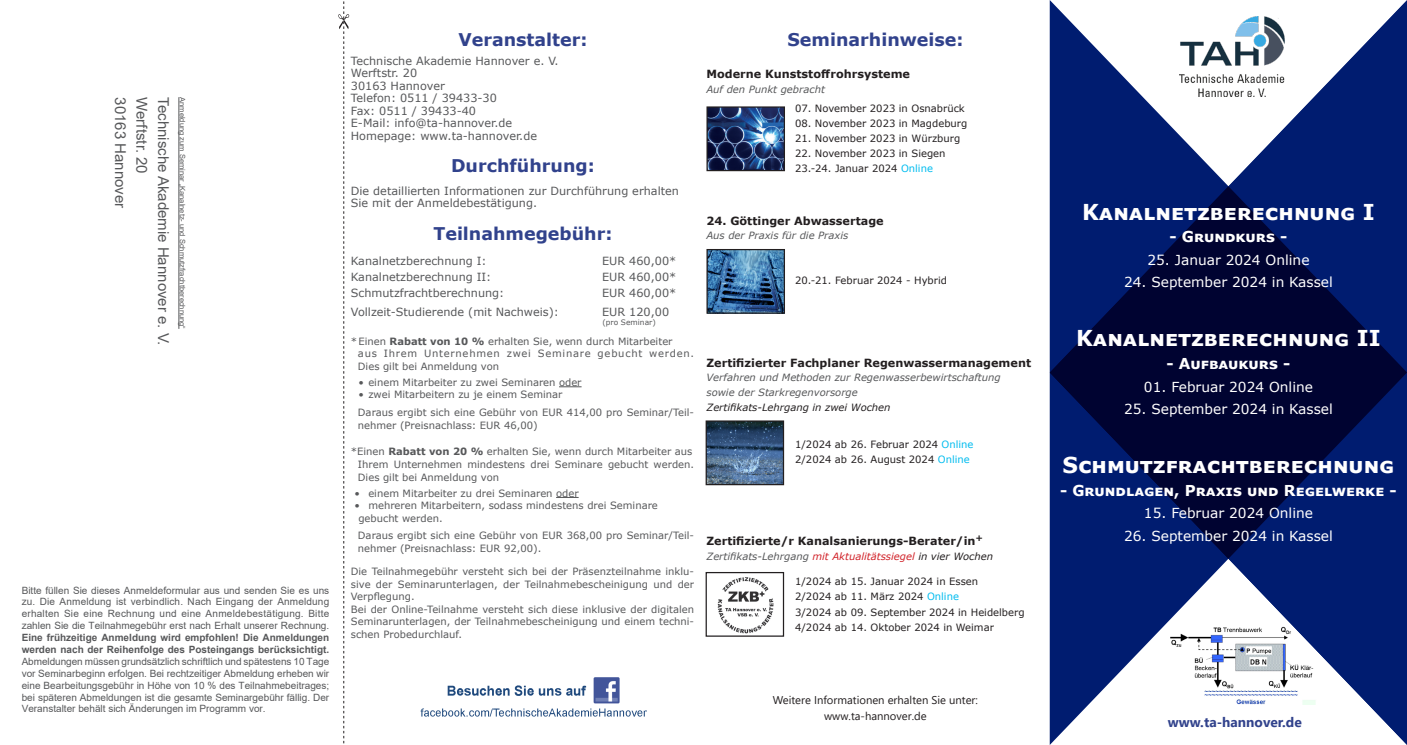
<style>
.page{position:relative;width:1407px;height:745px;background:#fff}
.page>*{position:absolute;margin:0;border:0;box-sizing:border-box;transform-origin:0 0}
.t1{font:700 21.88px "Verdana";color:#fff}
.Hängender_Einzug{font:700 17.5px "Verdana";color:#31428c}
.t2{font:700 15px "Verdana";color:#fff}
.Hängender_Einzug-2{font:15px "Arial";color:#57585a}
.t3{font:13.75px "Verdana";color:#fff}
.t4{font:700 13.75px "Segoe UI";color:#31428c}
.Hängender_Einzug-3{font:11.25px/12.5px "Verdana";color:#57585a}
.t5{font:700 11.25px "Verdana";color:#231f20}
.t6{font:11.25px "Segoe UI";color:#231f20}
.Hängender_Einzug-4{font:10px/12.5px "Verdana";color:#57585a}
.Hängender_Einzug-5{font:10px/11.9px "Arial";color:#57585a;text-align:justify}
.t7{font:10px "Verdana";color:#231f20}
.t8{font:italic 10px "Verdana";color:#57585a}
.Hängender_Einzug-6{font:10px/12.5px "Verdana";letter-spacing:.075em;color:#57585a}
.t9{font:italic 10px "Verdana";color:#231f20}
.Hängender_Einzug-7{font:7.5px "Arial";color:#57585a}
.Hängender_Einzug-8{font:7.5px "Verdana";color:#57585a}
.s1{font-weight:700}
.s2{color:#00bcef}
.s3{color:#d1232a}
.s4{color:#231f20}
</style>
<div class="page">
<svg style="left:559px;top:386px;width:22px;height:1px"></svg>
<svg style="left:556px;top:497px;width:23px;height:1px"></svg>
<img style="left:420px;top:677px;width:227px;height:40px">
<div style="left:705px;top:571px;width:79px;height:65px;border:1px solid #231f20"></div>
<img style="left:707px;top:422px;width:75px;height:61px">
<div style="left:705px;top:420px;width:79px;height:65px;border:1px solid #231f20"></div>
<img style="left:708px;top:251px;width:75px;height:60px">
<div style="left:706px;top:249px;width:79px;height:64px;border:1px solid #231f20"></div>
<img style="left:708px;top:108px;width:75px;height:61px">
<div style="left:706px;top:106px;width:79px;height:65px;border:1px solid #231f20"></div>
<img style="left:717px;top:577px;width:57px;height:56px">
<svg style="left:1050px;top:0;width:357px;height:744px;fill:#001c70"></svg>
<svg style="left:338px;top:1px;width:11px;height:743px"></svg>
<hr style="left:179px;top:97px;width:1px;height:231px;background:#57585a">
<p class="Hängender_Einzug-2" style="left:131px;top:97px;width:113px;rotate:90deg">30163 Hannover</p>
<p class="Hängender_Einzug-2" style="left:152px;top:97px;width:78px;rotate:90deg">Werftstr. 20</p>
<p class="Hängender_Einzug-2" style="left:174px;top:97px;width:249px;rotate:90deg">Technische Akademie Hannover e. V.</p>
<p class="Hängender_Einzug-7" style="left:187px;top:97px;width:233px;rotate:90deg">Anmeldung zum Seminar „Kanalnetz- und Schmutzfrachtberechnung“</p>
<p class="Hängender_Einzug-5" style="left:22px;top:583px;width:309px">Bitte füllen Sie dieses Anmeldeformular aus und senden Sie es uns zu. Die Anmeldung ist verbindlich. Nach Eingang der Anmeldung erhalten Sie eine Rechnung und eine Anmeldebestätigung. Bitte zahlen Sie die Teilnahmegebühr erst nach Erhalt unserer Rechnung.<br><span class="s1">Eine frühzeitige Anmeldung wird empfohlen! Die Anmeldungen werden nach der Reihenfolge des Posteingangs berücksichtigt.<br></span>Abmeldungen müssen grundsätzlich schriftlich und spätestens 10 Tage vor Seminarbeginn erfolgen. Bei rechtzeitiger Abmeldung erheben wir eine Bearbeitungsgebühr in Höhe von 10 % des Teilnahmebeitrages; bei späteren Abmeldungen ist die gesamte Seminargebühr fällig. Der Veranstalter behält sich Änderungen im Programm vor.</p>
<p class="Hängender_Einzug" style="left:458px;top:27px;width:131px">Veranstalter:</p>
<p class="Hängender_Einzug-3" style="left:351px;top:54px;width:209px">Technische Akademie Hannover e. V.</p>
<p class="Hängender_Einzug-3" style="left:351px;top:67px;width:68px">Werftstr. 20</p>
<p class="Hängender_Einzug-3" style="left:351px;top:79px;width:95px">30163 Hannover</p>
<p class="Hängender_Einzug-3" style="left:351px;top:92px;width:148px">Telefon: 0511 / 39433-30</p>
<p class="Hängender_Einzug-3" style="left:351px;top:104px;width:127px">Fax: 0511 / 39433-40</p>
<p class="Hängender_Einzug-3" style="left:351px;top:117px;width:163px">E-Mail: info@ta-hannover.de</p>
<p class="Hängender_Einzug-3" style="left:351px;top:129px;width:188px">Homepage: www.ta-hannover.de</p>
<p class="Hängender_Einzug" style="left:451px;top:153px;width:145px">Durchführung:</p>
<p class="Hängender_Einzug-3" style="left:351px;top:184px;width:330px">Die detaillierten Informationen zur Durchführung erhalten<br>Sie mit der Anmeldebestätigung.</p>
<p class="Hängender_Einzug" style="left:433px;top:221px;width:181px">Teilnahmegebühr:</p>
<p class="Hängender_Einzug-3" style="left:351px;top:254px;width:137px">Kanalnetzberechnung I:</p>
<p class="Hängender_Einzug-3" style="left:602px;top:254px;width:76px">EUR 460,00*</p>
<p class="Hängender_Einzug-3" style="left:351px;top:270px;width:142px">Kanalnetzberechnung II:</p>
<p class="Hängender_Einzug-3" style="left:602px;top:270px;width:76px">EUR 460,00*</p>
<p class="Hängender_Einzug-3" style="left:351px;top:286px;width:155px">Schmutzfrachtberechnung:</p>
<p class="Hängender_Einzug-3" style="left:602px;top:286px;width:76px">EUR 460,00*</p>
<p class="Hängender_Einzug-3" style="left:351px;top:305px;width:210px">Vollzeit-Studierende (mit Nachweis):</p>
<p class="Hängender_Einzug-3" style="left:602px;top:305px;width:68px">EUR 120,00</p>
<p class="Hängender_Einzug-8" style="left:602px;top:317px;width:55px">(pro Seminar)</p>
<p class="Hängender_Einzug-4" style="left:351px;top:334px;width:323px">*Einen <span class="s1">Rabatt von 10 %</span> erhalten Sie, wenn durch Mitarbeiter</p>
<p class="Hängender_Einzug-6" style="left:358px;top:347px;width:338px">aus Ihrem Unternehmen zwei Seminare gebucht werden.<br>Dies gilt bei Anmeldung von</p>
<p class="Hängender_Einzug-4" style="left:358px;top:375px;width:225px">• einem Mitarbeiter zu zwei Seminaren oder</p>
<p class="Hängender_Einzug-4" style="left:358px;top:388px;width:206px">• zwei Mitarbeitern zu je einem Seminar</p>
<p class="Hängender_Einzug-4" style="left:358px;top:406px;width:338px">Daraus ergibt sich eine Gebühr von EUR 414,00 pro Seminar/Teil&shy;nehmer (Preisnachlass: EUR 46,00)</p>
<p class="Hängender_Einzug-4" style="left:351px;top:445px;width:343px">*Einen <span class="s1">Rabatt von 20 %</span> erhalten Sie, wenn durch Mitarbeiter aus</p>
<p class="Hängender_Einzug-4" style="left:358px;top:457px;width:338px">Ihrem Unternehmen mindestens drei Seminare gebucht werden.<br>Dies gilt bei Anmeldung von</p>
<p class="Hängender_Einzug-4" style="left:354px;top:486px;width:226px">• einem Mitarbeiter zu drei Seminaren oder</p>
<p class="Hängender_Einzug-4" style="left:358px;top:498px;width:301px;text-indent:-4px">• mehreren Mitarbeitern, sodass mindestens drei Seminare gebucht werden.</p>
<p class="Hängender_Einzug-4" style="left:358px;top:529px;width:338px">Daraus ergibt sich eine Gebühr von EUR 368,00 pro Seminar/Teil&shy;nehmer (Preisnachlass: EUR 92,00).</p>
<p class="Hängender_Einzug-4" style="left:351px;top:564px;width:345px;text-align:justify">Die Teilnahmegebühr versteht sich bei der Präsenzteilnahme inklu&shy;sive der Seminarunterlagen, der Teilnahmebescheinigung und der Verpflegung.</p>
<p class="Hängender_Einzug-4" style="left:351px;top:602px;width:345px;text-align:justify">Bei der Online-Teilnahme versteht sich diese inklusive der digitalen Seminarunterlagen, der Teilnahmebescheinigung und einem techni&shy;schen Probedurchlauf.</p>
<p class="Hängender_Einzug" style="left:787px;top:28px;width:178px">Seminarhinweise:</p>
<p class="t5" style="left:706px;top:66px;width:205px">Moderne Kunststoffrohrsysteme</p>
<p class="t8" style="left:706px;top:83px;width:120px">Auf den Punkt gebracht</p>
<p class="t7" style="left:795px;top:101px;width:171px">07. November 2023 in Osnabrück</p>
<p class="t7" style="left:795px;top:116px;width:174px">08. November 2023 in Magdeburg</p>
<p class="t7" style="left:795px;top:131px;width:167px">21. November 2023 in Würzburg</p>
<p class="t7" style="left:795px;top:146px;width:152px">22. November 2023 in Siegen</p>
<p class="t7" style="left:795px;top:161px;width:139px">23.-24. Januar 2024 <span class="s2">Online</span></p>
<p class="t5" style="left:706px;top:213px;width:179px">24. Göttinger Abwassertage</p>
<p class="t8" style="left:706px;top:228px;width:143px">Aus der Praxis für die Praxis</p>
<p class="t7" style="left:795px;top:273px;width:153px">20.-21. Februar 2024 - Hybrid</p>
<p class="t5" style="left:706px;top:355px;width:326px">Zertifizierter Fachplaner Regenwassermanagement</p>
<p class="t8" style="left:706px;top:370px;width:296px">Verfahren und Methoden zur Regenwasserbewirtschaftung</p>
<p class="t8" style="left:706px;top:385px;width:153px">sowie der Starkregenvorsorge</p>
<p class="t9" style="left:706px;top:400px;width:186px">Zertifikats-Lehrgang in zwei Wochen</p>
<p class="t7" style="left:795px;top:437px;width:180px">1/2024 ab 26. Februar 2024 <span class="s2">Online</span></p>
<p class="t7" style="left:795px;top:452px;width:176px">2/2024 ab 26. August 2024 <span class="s2">Online</span></p>
<p class="t5" style="left:706px;top:532px;width:278px">Zertifizierte/r Kanalsanierungs-Berater/in<sup>+</sup></p>
<p class="t8" style="left:706px;top:549px;width:288px">Zertifikats-Lehrgang <span class="s3">mit Aktualitätssiegel</span> <span class="s4">in vier Wochen</span></p>
<p class="t7" style="left:795px;top:574px;width:185px">1/2024 ab 15. Januar 2024 in Essen</p>
<p class="t7" style="left:795px;top:589px;width:165px">2/2024 ab 11. März 2024 <span class="s2">Online</span></p>
<p class="t7" style="left:795px;top:604px;width:231px">3/2024 ab 09. September 2024 in Heidelberg</p>
<p class="t7" style="left:795px;top:619px;width:200px">4/2024 ab 14. Oktober 2024 in Weimar</p>
<p class="t6" style="left:773px;top:689px;width:207px">Weitere Informationen erhalten Sie unter:</p>
<p class="t6" style="left:824px;top:705px;width:104px">www.ta-hannover.de</p>
<p class="t1" style="left:1082px;top:196px;width:294px">Kanalnetzberechnung I</p>
<p class="t2" style="left:1169px;top:226px;width:119px">- Grundkurs -</p>
<p class="t3" style="left:1147px;top:250px;width:164px">25. Januar 2024 Online</p>
<p class="t3" style="left:1124px;top:272px;width:210px">24. September 2024 in Kassel</p>
<p class="t1" style="left:1076px;top:323px;width:306px">Kanalnetzberechnung II</p>
<p class="t2" style="left:1166px;top:352px;width:125px">- Aufbaukurs -</p>
<p class="t3" style="left:1144px;top:377px;width:170px">01. Februar 2024 Online</p>
<p class="t3" style="left:1124px;top:399px;width:210px">25. September 2024 in Kassel</p>
<p class="t1" style="left:1062px;top:449px;width:333px">Schmutzfrachtberechnung</p>
<p class="t2" style="left:1060px;top:479px;width:338px">- Grundlagen, Praxis und Regelwerke -</p>
<p class="t3" style="left:1144px;top:503px;width:170px">15. Februar 2024 Online</p>
<p class="t3" style="left:1124px;top:526px;width:210px">26. September 2024 in Kassel</p>
<p class="t4" style="left:1168px;top:709px;width:135px">www.ta-hannover.de</p>
</div>
